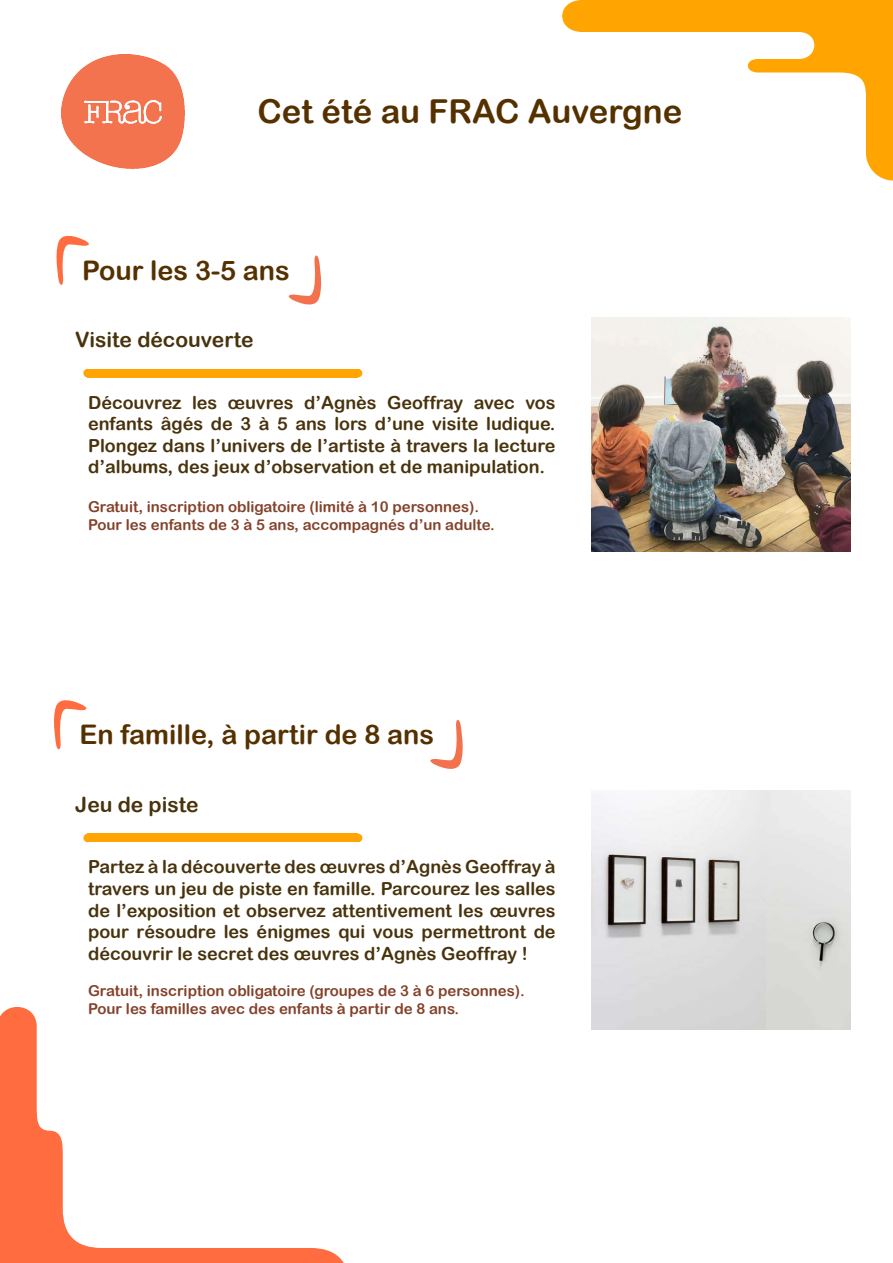
<style>
.page{position:relative;width:893px;height:1263px;background:#fff}
.page>*{position:absolute;margin:0;border:0;box-sizing:border-box;transform-origin:0 0}
.t1{font:33px "Arial Rounded MT Bold";color:#553100}
.t2{font:27px "Arial Rounded MT Bold";color:#553100}
.t3{font:21px "Arial Rounded MT Bold";color:#48330d}
.t4{font:18px/21.6px "Arial Rounded MT Bold";color:#48330d;text-align:justify}
.t5{font:15px "Arial Rounded MT Bold";color:#84422b}
</style>
<div class="page">
<img style="left:61px;top:54px;width:124px;height:115px">
<svg style="left:562px;top:0;width:331px;height:180px"></svg>
<svg style="left:0;top:1007px;width:344px;height:256px"></svg>
<div style="left:88px;top:369px;width:270px;height:8px;background:#ffa400"></div>
<div style="left:354px;top:369px;width:8px;height:8px;background:#ffa400;border-radius:50%"></div>
<div style="left:83px;top:369px;width:9px;height:8px;background:#ffa400;border-radius:50%"></div>
<img style="left:591px;top:318px;width:259px;height:233px">
<div style="left:88px;top:834px;width:270px;height:8px;background:#ffa400"></div>
<div style="left:354px;top:834px;width:8px;height:8px;background:#ffa400;border-radius:50%"></div>
<div style="left:83px;top:834px;width:9px;height:8px;background:#ffa400;border-radius:50%"></div>
<img style="left:591px;top:790px;width:259px;height:239px">
<svg style="left:54px;top:700px;width:33px;height:50px"></svg>
<svg style="left:430px;top:720px;width:33px;height:49px"></svg>
<svg style="left:56px;top:235px;width:33px;height:50px"></svg>
<svg style="left:288px;top:255px;width:34px;height:50px"></svg>
<p class="t1" style="left:258px;top:92px;width:426px">Cet été au FRAC Auvergne</p>
<p class="t2" style="left:82px;top:254px;width:209px">Pour les 3-5 ans</p>
<p class="t3" style="left:75px;top:327px;width:180px">Visite découverte</p>
<p class="t4" style="left:88px;top:391px;width:469px">Découvrez les œuvres d’Agnès Geoffray avec vos enfants âgés de 3 à 5 ans lors d’une visite ludique.<br>Plongez dans l’univers de l’artiste à travers la lecture d’albums, des jeux d’observation et de manipulation.</p>
<p class="t5" style="left:88px;top:498px;width:393px">Gratuit, inscription obligatoire (limité à 10 personnes).</p>
<p class="t5" style="left:88px;top:516px;width:408px">Pour les enfants de 3 à 5 ans, accompagnés d’un adulte.</p>
<p class="t2" style="left:80px;top:719px;width:356px">En famille, à partir de 8 ans</p>
<p class="t3" style="left:75px;top:792px;width:125px">Jeu de piste</p>
<p class="t4" style="left:88px;top:856px;width:469px">Partez à la découverte des œuvres d’Agnès Geoffray à travers un jeu de piste en famille. Parcourez les salles de l’exposition et observez attentivement les œuvres pour résoudre les énigmes qui vous permettront de découvrir le secret des œuvres d’Agnès Geoffray !</p>
<p class="t5" style="left:88px;top:982px;width:438px">Gratuit, inscription obligatoire (groupes de 3 à 6 personnes).</p>
<p class="t5" style="left:88px;top:1000px;width:373px">Pour les familles avec des enfants à partir de 8 ans.</p>
</div>
